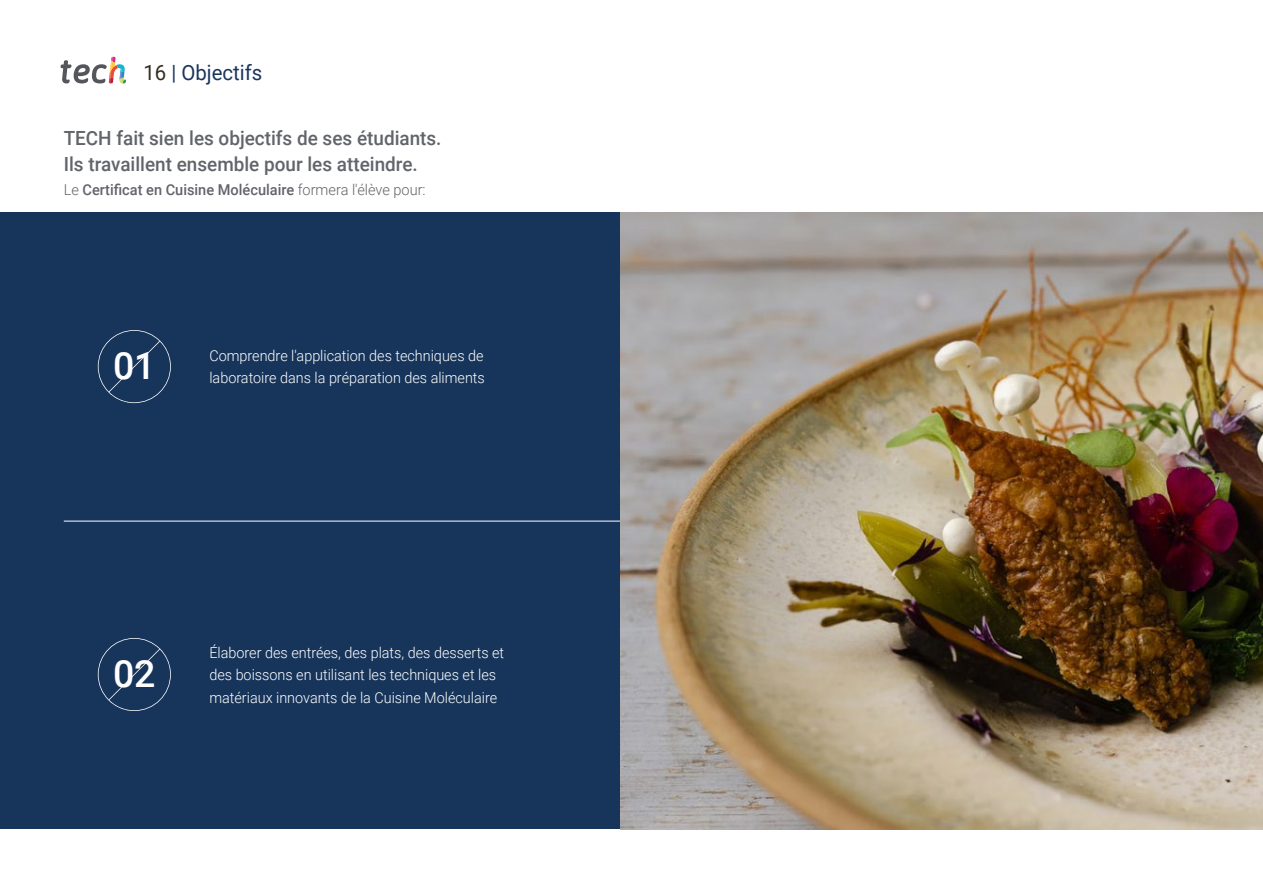
<style>
.page{position:relative;width:1263px;height:893px;background:#fff}
.page>*{position:absolute;margin:0;border:0;box-sizing:border-box;transform-origin:0 0}
.t1{font:500 37.5px "Roboto";color:#fff}
.t2{font:21px "Roboto";color:#1a355c}
.t3{font:500 19.5px/25.5px "Roboto";color:#61646a}
.t4{font:300 15px/22.5px "Roboto";color:#fff;scale:.96 1}
.t5{font:500 15px "Roboto";color:#61646a}
.s1{color:#312e20}
.s2{color:#18365d}
.s3{font-weight:300}
</style>
<div class="page">
<svg style="left:61px;top:57px;width:65px;height:27px"></svg>
<div style="left:0;top:213px;width:621px;height:616px;background:#17355b"></div>
<svg style="left:98px;top:330px;width:73px;height:73px"></svg>
<hr style="left:64px;top:521px;width:1199px;height:1px;background:#fff">
<svg style="left:98px;top:638px;width:73px;height:73px"></svg>
<img style="left:621px;top:213px;width:642px;height:616px">
<h2 class="t2" style="left:144px;top:57px;width:120px"><span class="s1">16</span> <span class="s2">|</span> Objectifs</h2>
<h3 class="t3" style="left:64px;top:125px;width:379px">TECH fait sien les objectifs de ses étudiants.<br>Ils travaillent ensemble pour les atteindre.</h3>
<p class="t5" style="left:64px;top:179px;width:363px"><span class="s3">Le</span> Certificat en Cuisine Moléculaire <span class="s3">formera l'élève pour:</span></p>
<h1 class="t1" style="left:113px;top:340px;width:44px">01</h1>
<p class="t4" style="left:209px;top:344px;width:287px">Comprendre l'application des techniques de</p>
<p class="t4" style="left:209px;top:366px;width:288px">laboratoire dans la préparation des aliments</p>
<h1 class="t1" style="left:113px;top:648px;width:44px">02</h1>
<p class="t4" style="left:209px;top:640px;width:309px">Élaborer des entrées, des plats, des desserts et des boissons en utilisant les techniques et les matériaux innovants de la Cuisine Moléculaire</p>
</div>
